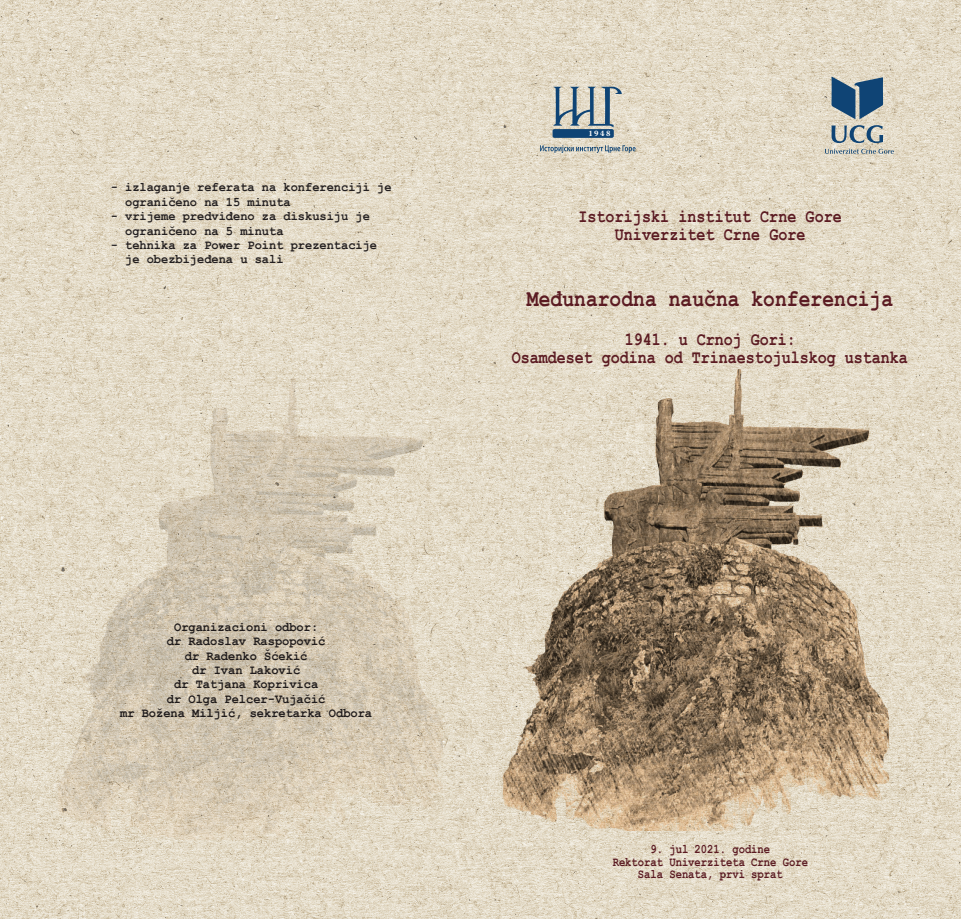
<style>
.page{position:relative;width:961px;height:919px;background:#fff}
.page>*{position:absolute;margin:0;border:0;box-sizing:border-box;transform-origin:0 0}
.t1{font:700 24.3px "Courier New";letter-spacing:.005em;color:#5b1b22;scale:.8 1}
.t2{font:700 18.75px/18px "Courier New";color:#5b1b22;text-align:center;scale:.8 1}
.t3{font:700 13.2px/14.4px "Courier New";color:#231f20;scale:.91 1}
.t4{font:700 13.2px/12.6px "Courier New";color:#5b1b22;text-align:center;scale:.8 1}
.t5{font:700 8.1px "Warnock Pro";color:#fff}
</style>
<div class="page">
<img style="left:0;top:0;width:961px;height:918px">
<svg style="left:825px;top:149px;width:69px;height:5px"></svg>
<svg style="left:831px;top:125px;width:52px;height:18px"></svg>
<svg style="left:831px;top:77px;width:52px;height:42px;background:#52738e"></svg>
<svg style="left:553px;top:87px;width:69px;height:40px;background:#a6afaf"></svg>
<div style="left:553px;top:129px;width:61px;height:9px;background:#0f4475;border-radius:2px"></div>
<svg style="left:540px;top:145px;width:96px;height:8px"></svg>
<img style="left:455px;top:179px;width:434px;height:651px">
<img style="left:9px;top:189px;width:434px;height:650px">
<p class="t3" style="left:125px;top:179px;width:294px;text-indent:-14px">- izlaganje referata na konferenciji je ograničeno na 15 minuta</p>
<p class="t3" style="left:125px;top:208px;width:271px;text-indent:-14px">- vrijeme predviđeno za diskusiju je ograničeno na 5 minuta</p>
<p class="t3" style="left:125px;top:237px;width:278px;text-indent:-14px">- tehnika za Power Point prezentacije je obezbijeđena u sali</p>
<p class="t3" style="left:120px;top:619px;width:278px;text-align:center">Organizacioni odbor:<br>dr Radoslav Raspopović<br>dr Radenko Šćekić<br>dr Ivan Laković<br>dr Tatjana Koprivica<br>dr Olga Pelcer-Vujačić<br>mr Božena Miljić, sekretarka Odbora</p>
<p class="t5" style="left:588px;top:128px;width:23px">1948</p>
<h2 class="t2" style="left:578px;top:206px;width:331px">Istorijski institut Crne Gore<br>Univerzitet Crne Gore</h2>
<h1 class="t1" style="left:527px;top:283px;width:459px">Međunarodna naučna konferencija</h1>
<h2 class="t2" style="left:512px;top:330px;width:497px">1941. u Crnoj Gori:<br>Osamdeset godina od Trinaestojulskog ustanka</h2>
<p class="t4" style="left:613px;top:842px;width:246px">9. jul 2021. godine<br>Rektorat Univerziteta Crne Gore<br>Sala Senata, prvi sprat</p>
</div>
